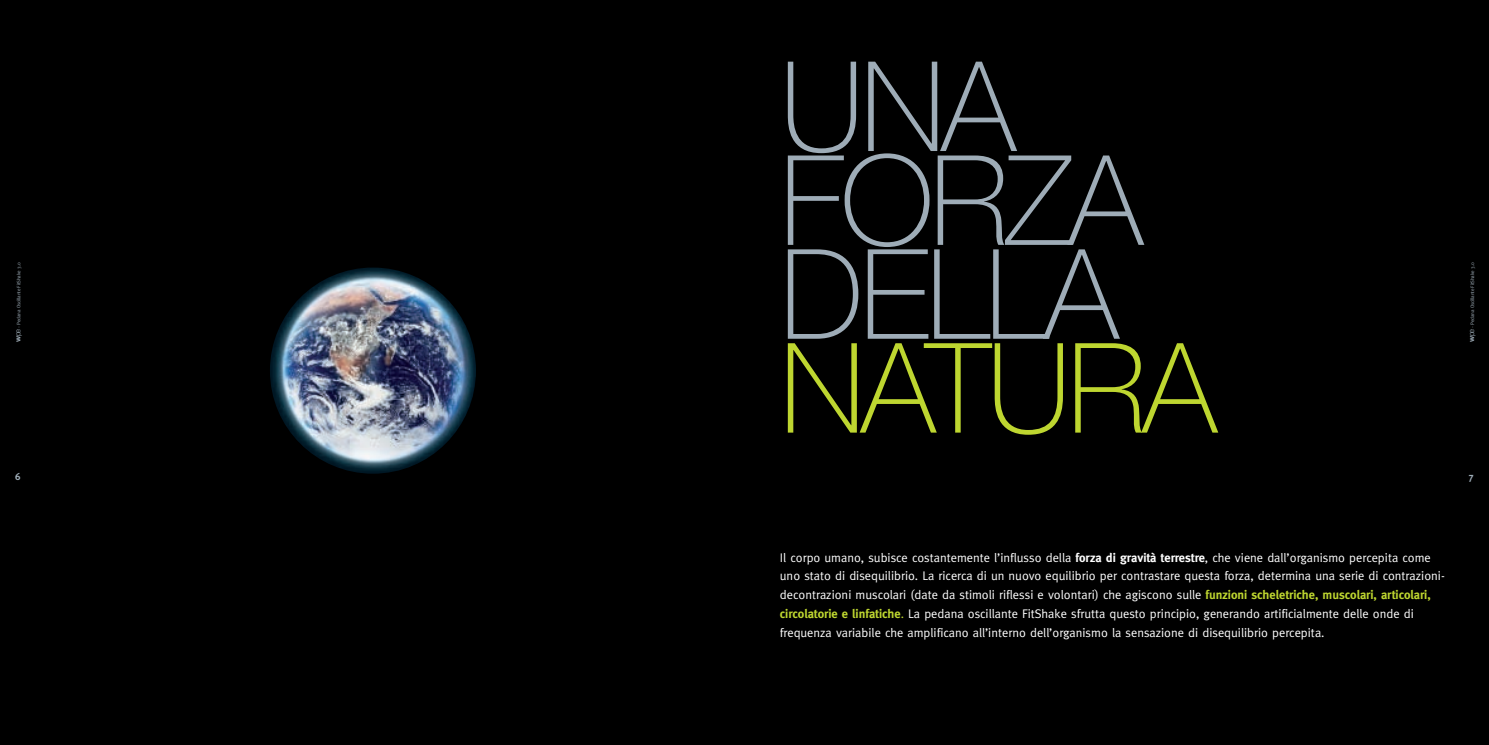
<style>
.page{position:relative;width:1489px;height:745px;background:#fff}
.page>*{position:absolute;margin:0;border:0;box-sizing:border-box;transform-origin:0 0}
.t1{font:100 125px/93.8px "Helvetica Neue";letter-spacing:-.03em;color:#9eacb7}
.t2{font:100 125px "Helvetica Neue";letter-spacing:-.03em;color:#bed630}
.t3{font:12.5px/18.8px "Meta";color:#fff}
.t4{font:700 10px "Meta";color:#9eacb7}
.t5{font:5px "Meta";letter-spacing:-.025em;color:#9eacb7}
.s1{font-family:"Helvetica Neue";font-weight:700;font-size:7.5px}
.s2{font-family:"Helvetica Neue";font-weight:300;font-size:7.5px}
.s3{font-family:"Helvetica Neue";font-weight:300}
.s4{font-weight:700}
.s5{font-weight:700;color:#bed630}
.s6{color:#bed630}
</style>
<div class="page">
<div style="left:0;top:0;width:1488px;height:744px;background:#000"></div>
<img style="left:270px;top:267px;width:206px;height:206px;border-radius:50%">
<p class="t5" style="left:16px;top:341px;width:81px;rotate:-90deg"><span class="s1">w</span><span class="s2">pe</span> <span class="s3">-</span> Pedana Oscillante FitShake 3.0</p>
<p class="t4" style="left:15px;top:470px;width:7px">6</p>
<h1 class="t1" style="left:780px;top:71px;width:364px">UNA<br>FORZA<br>DELLA</h1>
<h1 class="t2" style="left:780px;top:343px;width:438px">NATURA</h1>
<p class="t5" style="left:1469px;top:341px;width:81px;rotate:-90deg"><span class="s1">w</span><span class="s2">pe</span> <span class="s3">-</span> Pedana Oscillante FitShake 3.0</p>
<p class="t4" style="left:1468px;top:470px;width:7px">7</p>
<p class="t3" style="left:780px;top:547px;width:666px">Il corpo umano, subisce costantemente l’influsso della <span class="s4">forza di gravità terrestre</span>, che viene dall’organismo percepita come uno stato di disequilibrio. La ricerca di un nuovo equilibrio per contrastare questa forza, determina una serie di contrazioni&shy;decontrazioni muscolari (date da stimoli riflessi e volontari) che agiscono sulle <span class="s5">funzioni scheletriche, muscolari, articolari, circolatorie e linfatiche</span><span class="s6">.</span> La pedana oscillante FitShake sfrutta questo principio, generando artificialmente delle onde di frequenza variabile che amplificano all’interno dell’organismo la sensazione di disequilibrio percepita.</p>
</div>
